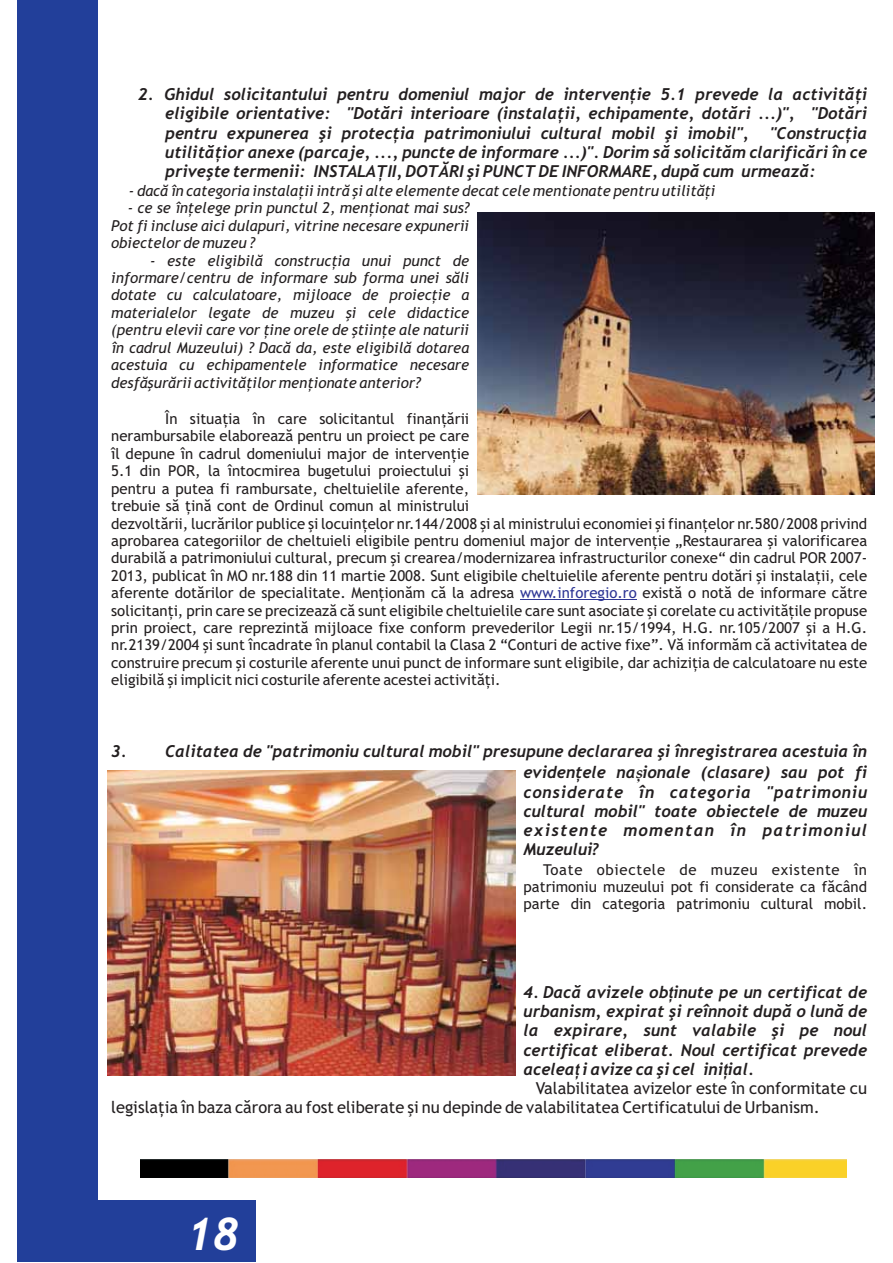
<style>
.page{position:relative;width:893px;height:1263px;background:#fff}
.page>*{position:absolute;margin:0;border:0;box-sizing:border-box;transform-origin:0 0}
.t1{font:italic 700 45px "Trebuchet MS";color:#fff}
.t2{font:italic 700 16.5px/19.2px "Trebuchet MS";color:#231f20;text-align:justify}
.t3{font:16.5px/19.2px "Trebuchet MS";color:#231f20}
.t4{font:15px/17.4px "Trebuchet MS";color:#231f20}
.t5{font:italic 15px/17.4px "Trebuchet MS";color:#231f20;text-align:justify}
.s1{color:#2e3695}
.s2{font-family:"Palatino Linotype"}
.s3{font-family:"Arial Narrow"}
</style>
<div class="page">
<div style="left:18px;top:0;width:80px;height:1260px;background:#223f9a"></div>
<div style="left:18px;top:1201px;width:238px;height:61px;background:#223f9a"></div>
<img style="left:141px;top:1160px;width:705px;height:18px">
<hr style="left:520px;top:600px;width:117px;height:1px;background:#2e3695">
<img style="left:478px;top:212px;width:396px;height:283px">
<img style="left:108px;top:770px;width:407px;height:305px">
<p class="t2" style="left:165px;top:86px;width:703px;text-indent:-27px">2. Ghidul solicitantului pentru domeniul major de intervenþie 5.1 prevede la activitãþi eligibile orientative: "Dotãri interioare (instalaþii, echipamente, dotãri ...)", "Dotãri pentru expunerea ºi protecþia patrimoniului cultural mobil ºi imobil",</p>
<p class="t2" style="left:165px;top:125px;width:703px;text-indent:605px">"Construcþia utilitãþior anexe (parcaje, ..., puncte de informare ...)". Dorim sã solicitãm clarificãri în ce priveºte termenii: INSTALAÞII, DOTÃRI ºi PUNCT DE INFORMARE, dupã cum urmeazã:</p>
<p class="t5" style="left:129px;top:183px;width:588px">- dacã în categoria instalaþii intrã ºi alte elemente decat cele mentionate pentru utilitãþi</p>
<p class="t5" style="left:111px;top:201px;width:359px;text-indent:16px">- ce se înþelege prin punctul 2, menþionat mai sus?<br>Pot fi incluse aici dulapuri, vitrine necesare expunerii obiectelor de muzeu ?</p>
<p class="t5" style="left:111px;top:253px;width:359px;text-indent:39px">- este eligibilã construcþia unui punct de informare/centru de informare sub forma unei sãli dotate cu calculatoare, mijloace de proiecþie a materialelor legate de muzeu ºi cele didactice (pentru elevii care vor þine orele de ºtiinþe ale naturii în cadrul Muzeului) ? Dacã da, este eligibilã dotarea acestuia cu echipamentele informatice necesare desfãºurãrii activitãþilor menþionate anterior?</p>
<p class="t4" style="left:111px;top:411px;width:757px;text-indent:54px">În situaþia în care solicitantul finanþãrii<br>nerambursabile elaboreazã pentru un proiect pe care<br>îl depune în cadrul domeniului major de intervenþie<br>5.1 din POR, la întocmirea bugetului proiectului ºi<br>pentru a putea fi rambursate, cheltuielile aferente,<br>trebuie sã þinã cont de Ordinul comun al ministrului<br>dezvoltãrii, lucrãrilor publice ºi locuinþelor nr.144/2008 ºi al ministrului economiei ºi finanþelor nr.580/2008 privind aprobarea categoriilor de cheltuieli eligibile pentru domeniul major de intervenþie „Restaurarea ºi valorificarea durabilã a patrimoniului cultural, precum ºi crearea/modernizarea infrastructurilor conexe“ din cadrul POR 2007- 2013, publicat în MO nr.188 din 11 martie 2008. Sunt eligibile cheltuielile aferente pentru dotãri ºi instalaþii, cele aferente dotãrilor de specialitate. Menþionãm cã la adresa <span class="s1">www.inforegio.ro</span> existã o notã de informare cãtre solicitanþi, prin care se precizeazã cã sunt eligibile cheltuielile care sunt asociate ºi corelate cu activitãþile propuse prin proiect, care reprezintã mijloace fixe conform prevederilor Legii nr.15/1994, H.G. nr.105/2007 ºi a H.G. nr.2139/2004 ºi sunt încadrate în planul contabil la Clasa 2 “Conturi de active fixe”. Vã informãm cã activitatea de construire precum ºi costurile aferente unui punct de informare sunt eligibile, dar achiziþia de calculatoare nu este eligibilã ºi implicit nici costurile aferente acestei activitãþi.</p>
<p class="t2" style="left:523px;top:742px;width:345px;line-height:19.8px;text-indent:-412px">3. Calitatea de "patrimoniu cultural mobil" presupune declararea ºi înregistrarea acestuia în evidenþele na<span class="s2">?</span>ionale (clasare) sau pot fi considerate în categoria "patrimoniu cultural mobil" toate obiectele de muzeu existente momentan în patrimoniul Muzeului?</p>
<p class="t4" style="left:523px;top:862px;width:345px;text-align:justify;text-indent:20px">Toate obiectele de muzeu existente în patrimoniu muzeului pot fi considerate ca fãcând parte din categoria patrimoniu cultural mobil.</p>
<p class="t2" style="left:523px;top:984px;width:345px">4. Dacã avizele ob<span class="s3">?</span>inute pe un certificat de urbanism, expirat ºi reînnoit dupã o lunã de la expirare, sunt valabile ºi pe noul certificat eliberat. Noul certificat prevede acelea<span class="s3">?</span>i avize ca ºi cel ini<span class="s3">?</span>ial.</p>
<p class="t3" style="left:111px;top:1080px;width:757px;text-indent:425px">Valabilitatea avizelor este în conformitate cu legislaþia în baza cãrora au fost eliberate ºi nu depinde de valabilitatea Certificatului de Urbanism.</p>
<h1 class="t1" style="left:187px;top:1217px;width:54px">18</h1>
</div>
